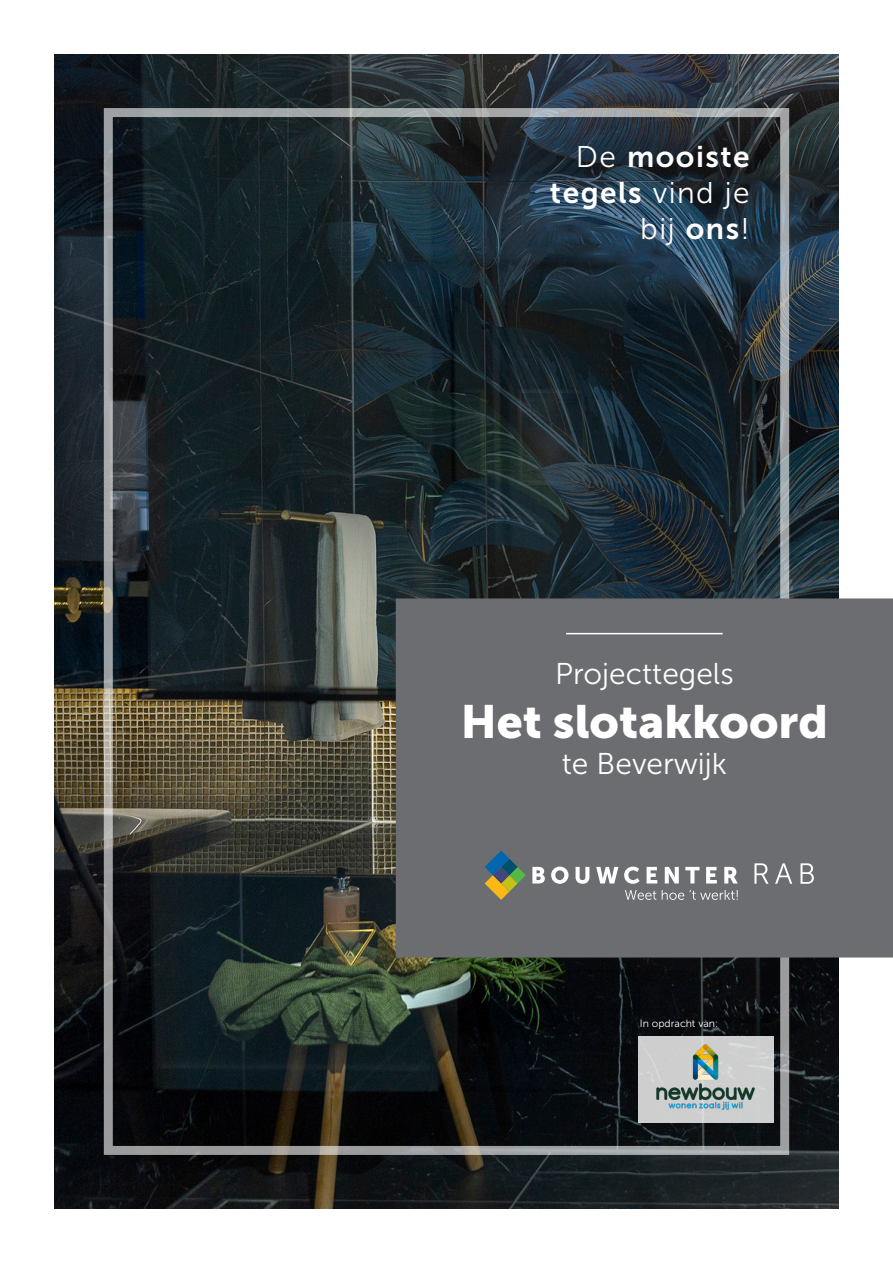
<style>
.page{position:relative;width:893px;height:1263px;background:#fff}
.page>*{position:absolute;margin:0;border:0;box-sizing:border-box;transform-origin:0 0}
.t1{font:46.35px "Museo Sans 900";color:#fff}
.t2{font:30px "Museo Sans 300";color:#fff}
.t3{font:29.85px/35.8px "Museo Sans 700";letter-spacing:.05em;color:#fff;text-align:right}
.t4{font:29.85px "Museo Sans 300";color:#fff}
.t5{font:10.5px "Museo Sans 300";color:#fff}
.s1{font-family:"Museo Sans 300"}
.s2{font-family:"Museo Sans 700"}
</style>
<div class="page">
<img style="left:54px;top:54px;width:785px;height:1155px">
<div style="left:638px;top:1036px;width:135px;height:87px;background:#cececf"></div>
<div style="left:396px;top:598px;width:497px;height:359px;background:#6c6d70"></div>
<svg style="left:625px;top:890px;width:31px;height:10px"></svg>
<svg style="left:662px;top:890px;width:76px;height:10px"></svg>
<svg style="left:532px;top:867px;width:13px;height:16px"></svg>
<svg style="left:551px;top:867px;width:17px;height:17px"></svg>
<svg style="left:576px;top:867px;width:13px;height:17px"></svg>
<svg style="left:596px;top:867px;width:22px;height:16px"></svg>
<svg style="left:624px;top:867px;width:16px;height:17px"></svg>
<svg style="left:647px;top:867px;width:10px;height:16px"></svg>
<svg style="left:665px;top:867px;width:14px;height:16px"></svg>
<svg style="left:685px;top:867px;width:14px;height:16px"></svg>
<svg style="left:706px;top:867px;width:11px;height:16px"></svg>
<svg style="left:724px;top:867px;width:14px;height:16px"></svg>
<svg style="left:485px;top:850px;width:41px;height:50px;background:#6a7b64"></svg>
<svg style="left:754px;top:863px;width:15px;height:21px"></svg>
<svg style="left:775px;top:863px;width:17px;height:21px"></svg>
<svg style="left:800px;top:863px;width:14px;height:21px"></svg>
<hr style="left:566px;top:633px;width:157px;height:1px;background:#fff">
<img style="left:653px;top:1041px;width:104px;height:71px">
<p class="t3" style="left:550px;top:139px;width:201px"><span class="s1">De</span> mooiste tegels <span class="s1">vind je</span></p>
<p class="t4" style="left:640px;top:212px;width:111px">bij <span class="s2">ons</span>!</p>
<p class="t2" style="left:555px;top:658px;width:180px">Projecttegels</p>
<h1 class="t1" style="left:461px;top:695px;width:369px">Het slotakkoord</h1>
<p class="t2" style="left:562px;top:748px;width:166px">te Beverwijk</p>
<p class="t5" style="left:640px;top:1017px;width:80px">In opdracht van:</p>
</div>
